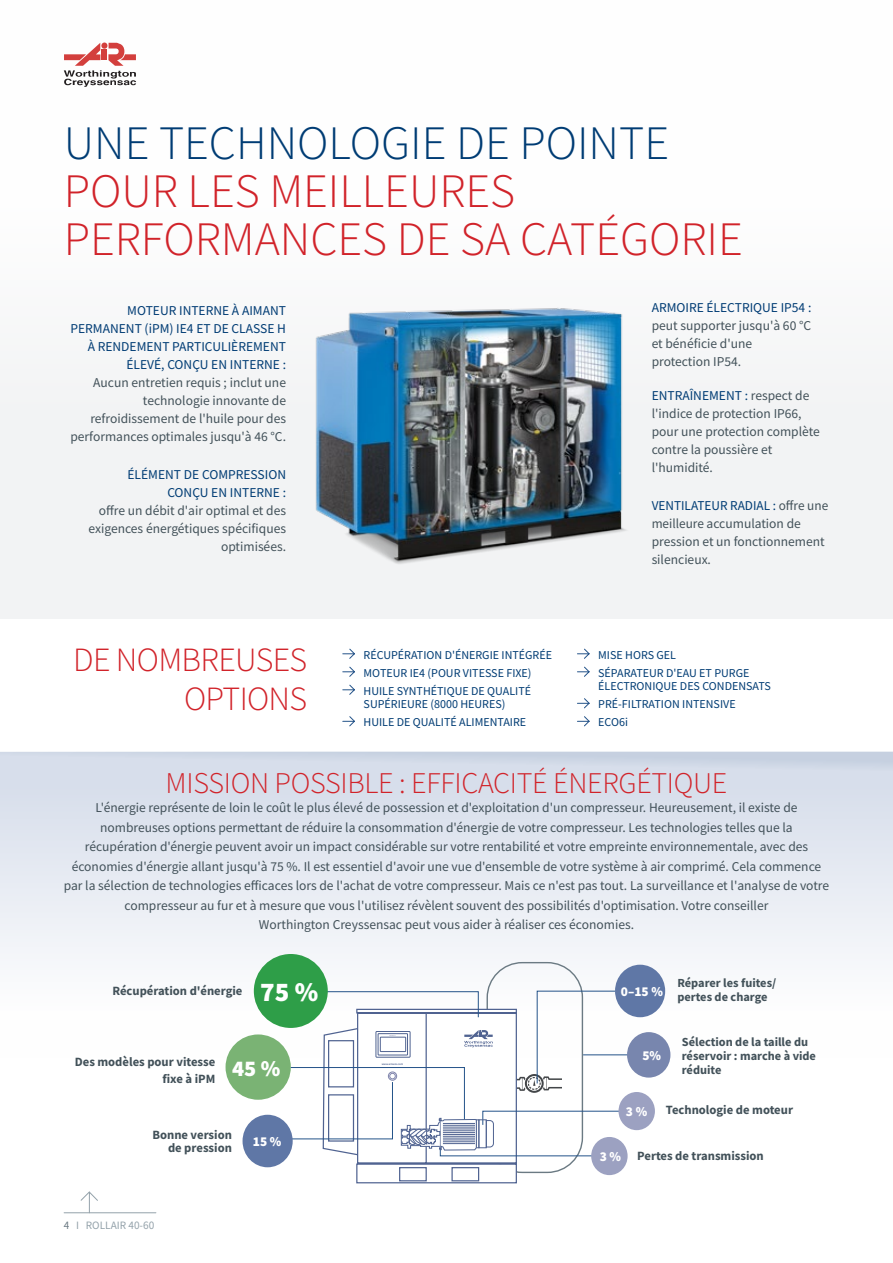
<style>
.page{position:relative;width:893px;height:1263px;background:#fff}
.page>*{position:absolute;margin:0;border:0;box-sizing:border-box;transform-origin:0 0}
.t1{font:300 48px/48px "Source Sans Pro";color:#d1232a}
.t2{font:300 48px "Source Sans Pro";color:#003c74}
.t3{font:300 33.9px/38.8px "Source Sans Pro";letter-spacing:-.02em;color:#d1232a;text-align:right}
.t4{font:300 30.15px "Source Sans Pro";letter-spacing:-.01em;color:#d1232a}
.t5{font:900 27px "Source Sans Pro";color:#fff}
.t6{font:900 22.5px "Source Sans Pro";color:#fff}
.t7{font:13.5px/18px "Source Sans Pro";color:#425159}
.t8{font:13.5px/18px "Source Sans Pro";color:#003c74;text-align:right}
.t9{font:900 13.5px "Source Sans Pro";color:#fff}
.t10{font:700 12.6px/16.5px "Source Sans Pro";color:#425159;text-align:right}
.t11{font:700 12.3px/14px "Source Sans Pro";color:#425159}
.t12{font:12px/18px "Source Sans Pro";color:#003c74}
.t13{font:11.25px "Source Sans Pro";color:#94a2aa}
.t14{font:600 2.85px "Source Sans Pro";color:#506391}
.s1{color:#003c74}
.s2{color:#6b7a83}
</style>
<div class="page">
<div style="left:0;top:0;width:893px;height:619px;background:#fafbfb"></div>
<img style="left:315px;top:307px;width:314px;height:258px">
<svg style="left:0;top:826px;width:893px;height:231px;fill:#eff1f7"></svg>
<div style="left:0;top:752px;width:893px;height:74px;background:linear-gradient(to bottom,#d0d9e7,#dee4ef)"></div>
<svg style="left:342px;top:649px;width:13px;height:10px"></svg>
<svg style="left:342px;top:667px;width:13px;height:10px"></svg>
<svg style="left:342px;top:685px;width:13px;height:10px"></svg>
<svg style="left:342px;top:716px;width:13px;height:10px"></svg>
<svg style="left:577px;top:649px;width:12px;height:10px"></svg>
<svg style="left:577px;top:667px;width:12px;height:10px"></svg>
<svg style="left:577px;top:698px;width:12px;height:10px"></svg>
<svg style="left:577px;top:716px;width:12px;height:10px"></svg>
<div style="left:254px;top:954px;width:74px;height:74px;background:#2e9e48;border-radius:50%"></div>
<div style="left:226px;top:1034px;width:65px;height:66px;background:#7ab374;border-radius:50%"></div>
<div style="left:243px;top:1115px;width:50px;height:52px;background:#5f77a6;border-radius:50%"></div>
<div style="left:615px;top:965px;width:50px;height:52px;background:#5f77a6;border-radius:50%"></div>
<div style="left:627px;top:1032px;width:43px;height:45px;background:#7886ae;border-radius:50%"></div>
<div style="left:618px;top:1092px;width:37px;height:38px;background:#9ca1c1;border-radius:50%"></div>
<svg style="left:276px;top:991px;width:352px;height:193px"></svg>
<svg style="left:80px;top:1191px;width:18px;height:21px"></svg>
<hr style="left:64px;top:1212px;width:92px;height:1px;background:#94a2aa">
<svg style="left:64px;top:43px;width:72px;height:44px"></svg>
<h1 class="t2" style="left:64px;top:114px;width:607px">UNE TECHNOLOGIE DE POINTE</h1>
<h1 class="t1" style="left:64px;top:167px;width:681px">POUR LES MEILLEURES<br>PERFORMANCES DE SA CATÉGORIE</h1>
<p class="t8" style="left:71px;top:302px;width:217px">MOTEUR INTERNE À AIMANT<br>PERMANENT (iPM) IE4 ET DE CLASSE H<br>À RENDEMENT PARTICULIÈREMENT<br>ÉLEVÉ, CONÇU EN INTERNE :</p>
<p class="t7" style="left:70px;top:374px;width:217px;text-align:right">Aucun entretien requis ; inclut une technologie innovante de refroidissement de l'huile pour des performances optimales jusqu'à 46 °C.</p>
<p class="t8" style="left:128px;top:466px;width:160px">ÉLÉMENT DE COMPRESSION<br>CONÇU EN INTERNE :</p>
<p class="t7" style="left:88px;top:502px;width:199px;text-align:right">offre un débit d'air optimal et des exigences énergétiques spécifiques optimisées.</p>
<h2 class="t3" style="left:73px;top:641px;width:235px">DE NOMBREUSES<br>OPTIONS</h2>
<p class="t12" style="left:364px;top:645px;width:190px">RÉCUPÉRATION D'ÉNERGIE INTÉGRÉE<br>MOTEUR IE4 (POUR VITESSE FIXE)<br>HUILE SYNTHÉTIQUE DE QUALITÉ</p>
<p class="t12" style="left:364px;top:695px;width:164px">SUPÉRIEURE (8000 HEURES)<br>HUILE DE QUALITÉ ALIMENTAIRE</p>
<p class="t8" style="left:652px;top:299px;width:161px">ARMOIRE ÉLECTRIQUE IP54 :</p>
<p class="t7" style="left:652px;top:317px;width:161px">peut supporter jusqu'à 60 °C et bénéficie d'une protection IP54.</p>
<p class="t7" style="left:652px;top:386px;width:170px"><span class="s1">ENTRAÎNEMENT :</span> respect de l'indice de protection IP66, pour une protection complète contre la poussière et l'humidité.</p>
<p class="t7" style="left:652px;top:496px;width:178px"><span class="s1">VENTILATEUR RADIAL :</span> offre une meilleure accumulation de pression et un fonctionnement silencieux.</p>
<p class="t12" style="left:598px;top:645px;width:153px">MISE HORS GEL<br>SÉPARATEUR D'EAU ET PURGE</p>
<p class="t12" style="left:598px;top:677px;width:174px">ÉLECTRONIQUE DES CONDENSATS<br>PRÉ-FILTRATION INTENSIVE<br>ECO6i</p>
<h3 class="t4" style="left:166px;top:764px;width:563px">MISSION POSSIBLE : EFFICACITÉ ÉNERGÉTIQUE</h3>
<p class="t7" style="left:64px;top:798px;width:767px;line-height:19.5px;text-align:center">L'énergie représente de loin le coût le plus élevé de possession et d'exploitation d'un compresseur. Heureusement, il existe de nombreuses options permettant de réduire la consommation d'énergie de votre compresseur. Les technologies telles que la récupération d'énergie peuvent avoir un impact considérable sur votre rentabilité et votre empreinte environnementale, avec des économies d'énergie allant jusqu'à 75 %. Il est essentiel d'avoir une vue d'ensemble de votre système à air comprimé. Cela commence par la sélection de technologies efficaces lors de l'achat de votre compresseur. Mais ce n'est pas tout. La surveillance et l'analyse de votre compresseur au fur et à mesure que vous l'utilisez révèlent souvent des possibilités d'optimisation. Votre conseiller<br>Worthington Creyssensac peut vous aider à réaliser ces économies.</p>
<p class="t10" style="left:112px;top:982px;width:132px">Récupération d'énergie</p>
<h3 class="t5" style="left:260px;top:973px;width:60px">75%</h3>
<p class="t10" style="left:75px;top:1054px;width:142px">Des modèles pour vitesse fixe à iPM</p>
<h3 class="t6" style="left:232px;top:1052px;width:50px">45%</h3>
<p class="t10" style="left:152px;top:1128px;width:81px;line-height:12.6px">Bonne version de pression</p>
<p class="t9" style="left:253px;top:1132px;width:30px">15%</p>
<p class="t13" style="left:64px;top:1218px;width:92px"><span class="s2">4</span> I ROLLAIR 40-60</p>
<p class="t14" style="left:382px;top:1063px;width:23px">www.airwco.com</p>
<p class="t9" style="left:621px;top:982px;width:44px">0–15 %</p>
<p class="t9" style="left:642px;top:1046px;width:20px">5%</p>
<p class="t11" style="left:677px;top:976px;width:100px">Réparer les fuites/ pertes de charge</p>
<p class="t11" style="left:682px;top:1034px;width:136px">Sélection de la taille du réservoir : marche à vide réduite</p>
<p class="t9" style="left:626px;top:1102px;width:23px">3%</p>
<p class="t10" style="left:666px;top:1101px;width:129px">Technologie de moteur</p>
<p class="t9" style="left:600px;top:1147px;width:23px">3%</p>
<p class="t10" style="left:637px;top:1147px;width:128px">Pertes de transmission</p>
</div>
